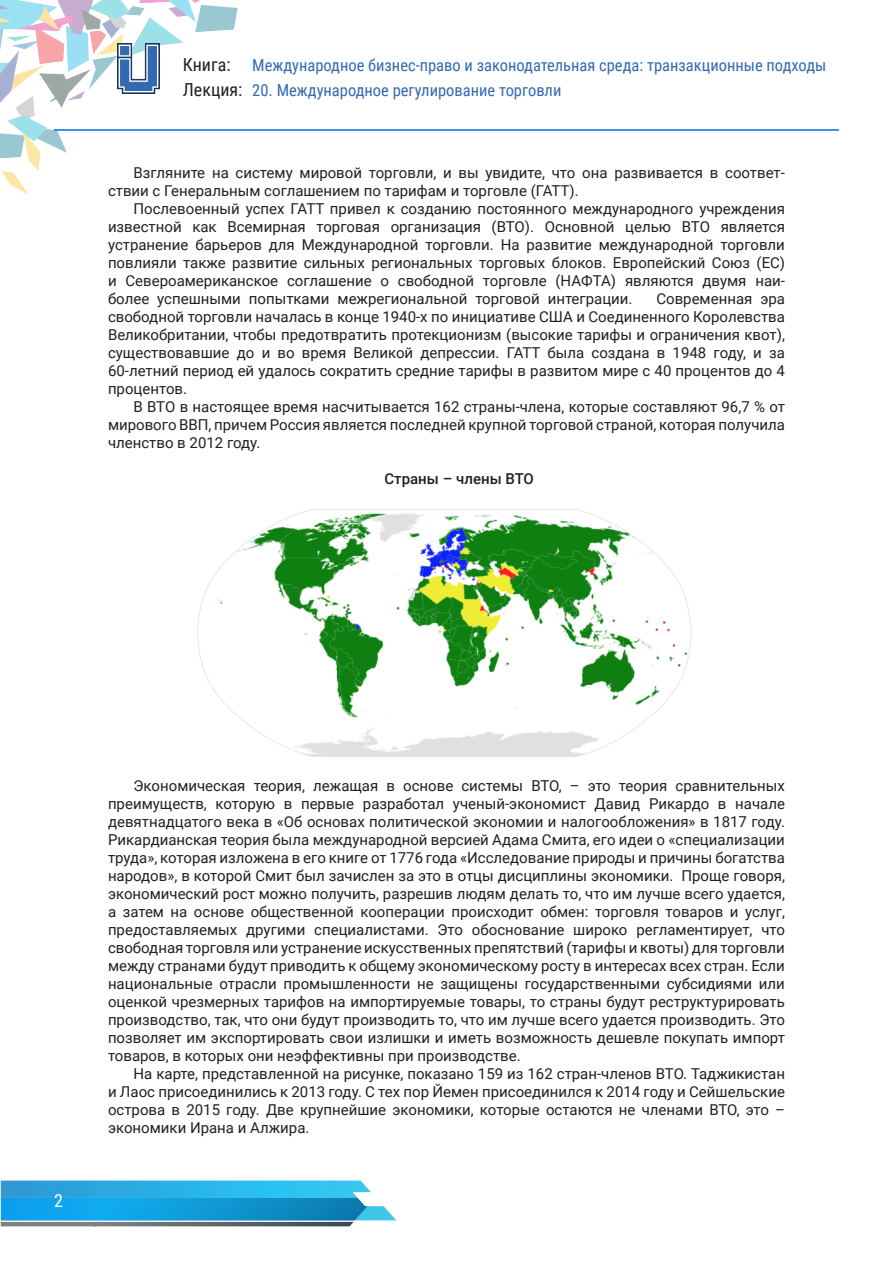
<style>
.page{position:relative;width:893px;height:1263px;background:#fff}
.page>*{position:absolute;margin:0;border:0;box-sizing:border-box;transform-origin:0 0}
.t1{font:18px/25.5px "Roboto Condensed";color:#231f20}
.t2{font:18px "Roboto Condensed";color:#fff}
.t3{font:16.5px "Roboto Condensed";color:#3269b1}
.t4{font:15px/18px "Roboto";color:#231f20;text-align:justify}
.t5{font:500 15px "Roboto";color:#231f20}
</style>
<div class="page">
<svg style="left:1px;top:1180px;width:395px;height:46px;background:#5bb6d9"></svg>
<img style="left:1px;top:1198px;width:367px;height:22px">
<img style="left:0;top:0;width:238px;height:195px">
<hr style="left:54px;top:129px;width:785px;height:2px;background:#3b91e8">
<img style="left:118px;top:44px;width:41px;height:49px">
<img style="left:197px;top:509px;width:494px;height:248px">
<p class="t1" style="left:183px;top:51px;width:61px">Книга:<br>Лекция:</p>
<p class="t3" style="left:252px;top:53px;width:576px">Международное бизнес-право и законодательная среда: транзакционные подходы</p>
<p class="t3" style="left:252px;top:79px;width:311px">20. Международное регулирование торговли</p>
<p class="t4" style="left:108px;top:163px;width:678px;text-indent:26px">Взгляните на систему мировой торговли, и вы увидите, что она развивается в соответ&shy;ствии с Генеральным соглашением по тарифам и торговле (ГАТТ).</p>
<p class="t4" style="left:108px;top:199px;width:678px;text-indent:26px">Послевоенный успех ГАТТ привел к созданию постоянного международного учреждения известной как Всемирная торговая организация (ВТО). Основной целью ВТО является устранение барьеров для Международной торговли. На развитие международной торговли повлияли также развитие сильных региональных торговых блоков. Европейский Союз (ЕС) и Североамериканское соглашение о свободной торговле (НАФТА) являются двумя наи&shy;более успешными попытками межрегиональной торговой интеграции.</p>
<p class="t4" style="left:108px;top:289px;width:678px;text-indent:548px">Современная эра свободной торговли началась в конце 1940-х по инициативе США и Соединенного Королевства Великобритании, чтобы предотвратить протекционизм (высокие тарифы и ограничения квот), существовавшие до и во время Великой депрессии. ГАТТ была создана в 1948 году, и за 60-летний период ей удалось сократить средние тарифы в развитом мире с 40 процентов до 4 процентов.</p>
<p class="t4" style="left:108px;top:397px;width:678px;text-indent:26px">В ВТО в настоящее время насчитывается 162 страны-члена, которые составляют 96,7 % от мирового ВВП, причем Россия является последней крупной торговой страной, которая получила членство в 2012 году.</p>
<p class="t5" style="left:384px;top:468px;width:151px">Страны – члены ВТО</p>
<p class="t2" style="left:54px;top:1188px;width:10px">2</p>
<p class="t4" style="left:108px;top:776px;width:678px;text-indent:26px">Экономическая теория, лежащая в основе системы ВТО, – это теория сравнительных преимуществ, которую в первые разработал ученый-экономист Давид Рикардо в начале девятнадцатого века в «Об основах политической экономии и налогообложения» в 1817 году.<br>Рикардианская теория была международной версией Адама Смита, его идеи о «специализации труда», которая изложена в его книге от 1776 года «Исследование природы и причины богатства народов», в которой Смит был зачислен за это в отцы дисциплины экономики. Проще говоря, экономический рост можно получить, разрешив людям делать то, что им лучше всего удается, а затем на основе общественной кооперации происходит обмен: торговля товаров и услуг, предоставляемых другими специалистами. Это обоснование широко регламентирует, что свободная торговля или устранение искусственных препятствий (тарифы и квоты) для торговли между странами будут приводить к общему экономическому росту в интересах всех стран. Если национальные отрасли промышленности не защищены государственными субсидиями или оценкой чрезмерных тарифов на импортируемые товары, то страны будут реструктурировать производство, так, что они будут производить то, что им лучше всего удается производить. Это позволяет им экспортировать свои излишки и иметь возможность дешевле покупать импорт товаров, в которых они неэффективны при производстве.</p>
<p class="t4" style="left:108px;top:1064px;width:678px;text-indent:26px">На карте, представленной на рисунке, показано 159 из 162 стран-членов ВТО. Таджикистан и Лаос присоединились к 2013 году. С тех пор Йемен присоединился к 2014 году и Сейшельские острова в 2015 году. Две крупнейшие экономики, которые остаются не членами ВТО, это – экономики Ирана и Алжира.</p>
</div>
